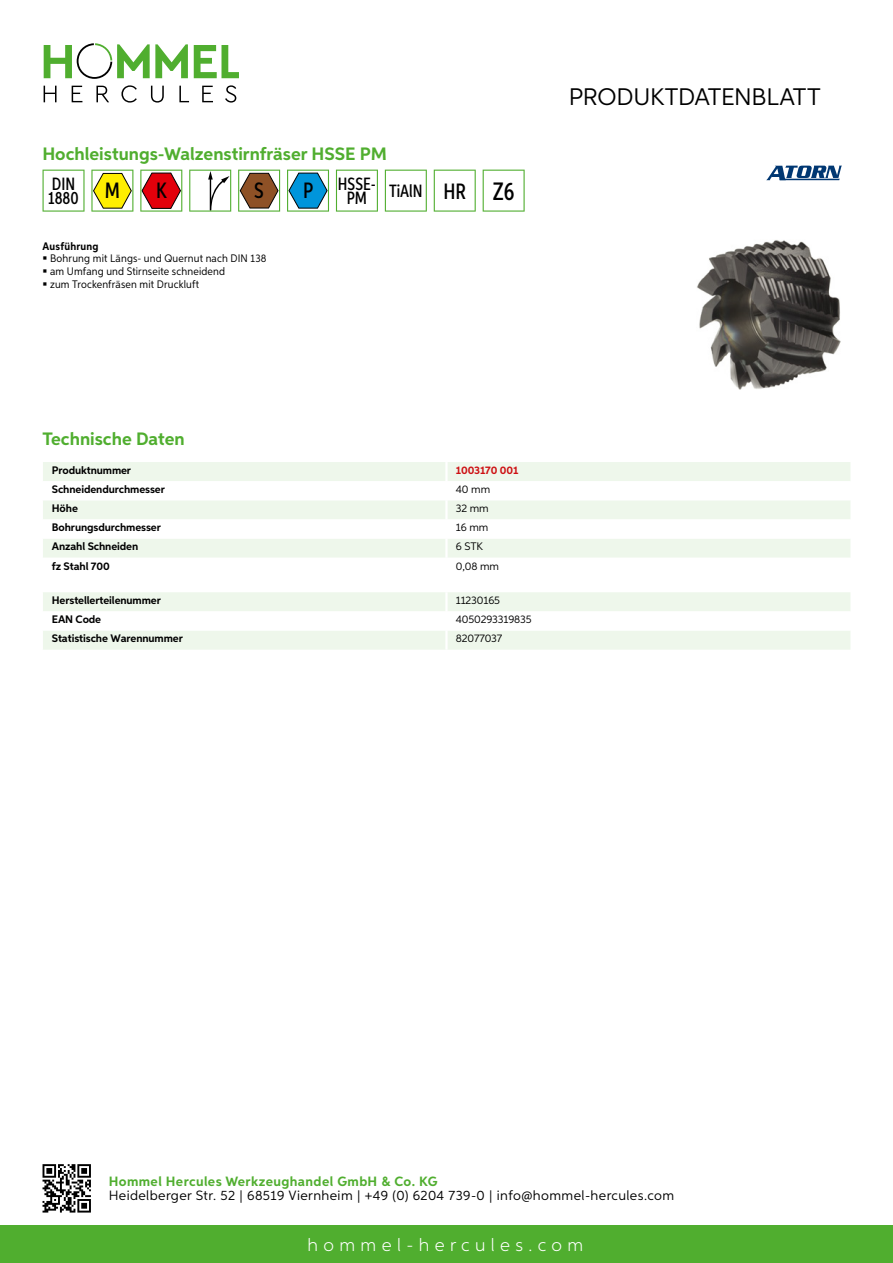
<style>
.page{position:relative;width:893px;height:1263px;background:#fff}
.page>*{position:absolute;margin:0;border:0;box-sizing:border-box;transform-origin:0 0}
.t1{font:24px "Aspira";letter-spacing:-.01em;color:#000}
.t2{font:500 22.2px "Aspira XX Nar";color:#000}
.t3{font:700 18px "Aspira";color:#50ae2f}
.t4{font:300 18px "Aspira";letter-spacing:.3em;color:#fff}
.t5{font:500 17.85px/14.9px "Aspira XX Nar";color:#000}
.t6{font:13.5px "Aspira";letter-spacing:.03em;color:#000}
.t7{font:700 13.5px "Aspira";letter-spacing:.03em;color:#50ae2f}
.t8{font:700 10.95px "Aspira";letter-spacing:-.01em;color:#000}
.t9{font:10.95px/12.8px "Aspira Nar";letter-spacing:.015em;color:#000}
.t10{font:10.95px "Aspira";letter-spacing:-.01em;color:#000}
.t11{font:700 10.95px "Aspira";letter-spacing:-.01em;color:#cd1013}
.t12{font:700 10.95px "Aspira Nar";letter-spacing:.02em;color:#000}
.s1{font-size:22.2px}
.s2{font-size:25.2px}
</style>
<div class="page">
<div style="left:0;top:1226px;width:893px;height:37px;background:#50ae2f"></div>
<svg style="left:43px;top:1164px;width:48px;height:48px"></svg>
<svg style="left:194px;top:45px;width:45px;height:33px"></svg>
<svg style="left:44px;top:43px;width:144px;height:36px"></svg>
<svg style="left:44px;top:86px;width:13px;height:16px"></svg>
<svg style="left:72px;top:86px;width:10px;height:16px"></svg>
<svg style="left:96px;top:86px;width:13px;height:16px"></svg>
<svg style="left:121px;top:85px;width:16px;height:18px"></svg>
<svg style="left:151px;top:86px;width:13px;height:17px"></svg>
<svg style="left:179px;top:86px;width:10px;height:16px"></svg>
<svg style="left:202px;top:86px;width:11px;height:16px"></svg>
<svg style="left:225px;top:85px;width:11px;height:18px"></svg>
<div style="left:43px;top:462px;width:807px;height:19px;background:#eef7eb"></div>
<svg style="left:43px;top:501px;width:807px;height:57px;fill:#eef7eb"></svg>
<hr style="left:445px;top:462px;width:3px;height:19px;background:#fff">
<hr style="left:445px;top:500px;width:3px;height:19px;background:#fff">
<hr style="left:445px;top:519px;width:3px;height:20px;background:#fff">
<hr style="left:445px;top:539px;width:3px;height:19px;background:#fff">
<svg style="left:43px;top:592px;width:807px;height:58px"></svg>
<hr style="left:445px;top:630px;width:3px;height:20px;background:#fff">
<svg style="left:43px;top:170px;width:42px;height:42px"></svg>
<svg style="left:91px;top:170px;width:42px;height:42px"></svg>
<svg style="left:140px;top:170px;width:42px;height:42px"></svg>
<svg style="left:189px;top:170px;width:42px;height:42px"></svg>
<svg style="left:238px;top:170px;width:42px;height:42px"></svg>
<svg style="left:287px;top:170px;width:42px;height:42px"></svg>
<svg style="left:336px;top:170px;width:42px;height:42px"></svg>
<svg style="left:385px;top:170px;width:42px;height:42px"></svg>
<svg style="left:434px;top:170px;width:42px;height:42px"></svg>
<svg style="left:483px;top:170px;width:42px;height:42px"></svg>
<img style="left:697px;top:240px;width:144px;height:149px">
<svg style="left:766px;top:166px;width:76px;height:14px"></svg>
<h3 class="t3" style="left:43px;top:142px;width:346px">Hochleistungs-Walzenstirnfräser HSSE PM</h3>
<h3 class="t5" style="left:48px;top:176px;width:73px">DIN<br>1880 <sup>M</sup></h3>
<h2 class="t2" style="left:156px;top:177px;width:12px">K</h2>
<h2 class="t2" style="left:254px;top:177px;width:11px">S</h2>
<h3 class="t5" style="left:303px;top:176px;width:74px"><span class="s1">P</span> HSSE-</h3>
<h3 class="t5" style="left:347px;top:183px;width:169px">PM TiAlN <span class="s1">HR</span> <span class="s2">Z6</span></h3>
<p class="t12" style="left:43px;top:239px;width:58px">Ausführung</p>
<p class="t9" style="left:50px;top:252px;width:218px">Bohrung mit Längs- und Quernut nach DIN 138 am Umfang und Stirnseite schneidend<br>zum Trockenfräsen mit Druckluft</p>
<h1 class="t1" style="left:569px;top:82px;width:253px">Produktdatenblatt</h1>
<h3 class="t3" style="left:43px;top:428px;width:144px">Technische Daten</h3>
<p class="t8" style="left:52px;top:463px;width:81px">Produktnummer</p>
<p class="t11" style="left:456px;top:463px;width:64px">1003170 001</p>
<p class="t8" style="left:52px;top:483px;width:115px">Schneidendurchmesser</p>
<p class="t10" style="left:456px;top:483px;width:36px">40 mm</p>
<p class="t8" style="left:52px;top:502px;width:28px">Höhe</p>
<p class="t10" style="left:456px;top:502px;width:34px">32 mm</p>
<p class="t8" style="left:52px;top:521px;width:111px">Bohrungsdurchmesser</p>
<p class="t10" style="left:456px;top:521px;width:34px">16 mm</p>
<p class="t8" style="left:52px;top:540px;width:88px">Anzahl Schneiden</p>
<p class="t10" style="left:456px;top:540px;width:22px">6 STK</p>
<p class="t8" style="left:52px;top:559px;width:59px">fz Stahl 700</p>
<p class="t10" style="left:456px;top:559px;width:45px">0,08 mm</p>
<p class="t8" style="left:52px;top:594px;width:111px">Herstellerteilenummer</p>
<p class="t10" style="left:456px;top:594px;width:46px">11230165</p>
<p class="t8" style="left:52px;top:613px;width:51px">EAN Code</p>
<p class="t10" style="left:456px;top:613px;width:77px">4050293319835</p>
<p class="t8" style="left:52px;top:632px;width:132px">Statistische Warennummer</p>
<p class="t10" style="left:456px;top:632px;width:48px">82077037</p>
<p class="t7" style="left:109px;top:1172px;width:330px">Hommel Hercules Werkzeughandel GmbH &amp; Co. KG</p>
<p class="t6" style="left:109px;top:1187px;width:567px">Heidelberger Str. 52 | 68519 Viernheim | +49 (0) 6204 739-0 | info@hommel-hercules.com</p>
<h3 class="t4" style="left:307px;top:1234px;width:277px">hommel-hercules.com</h3>
</div>
